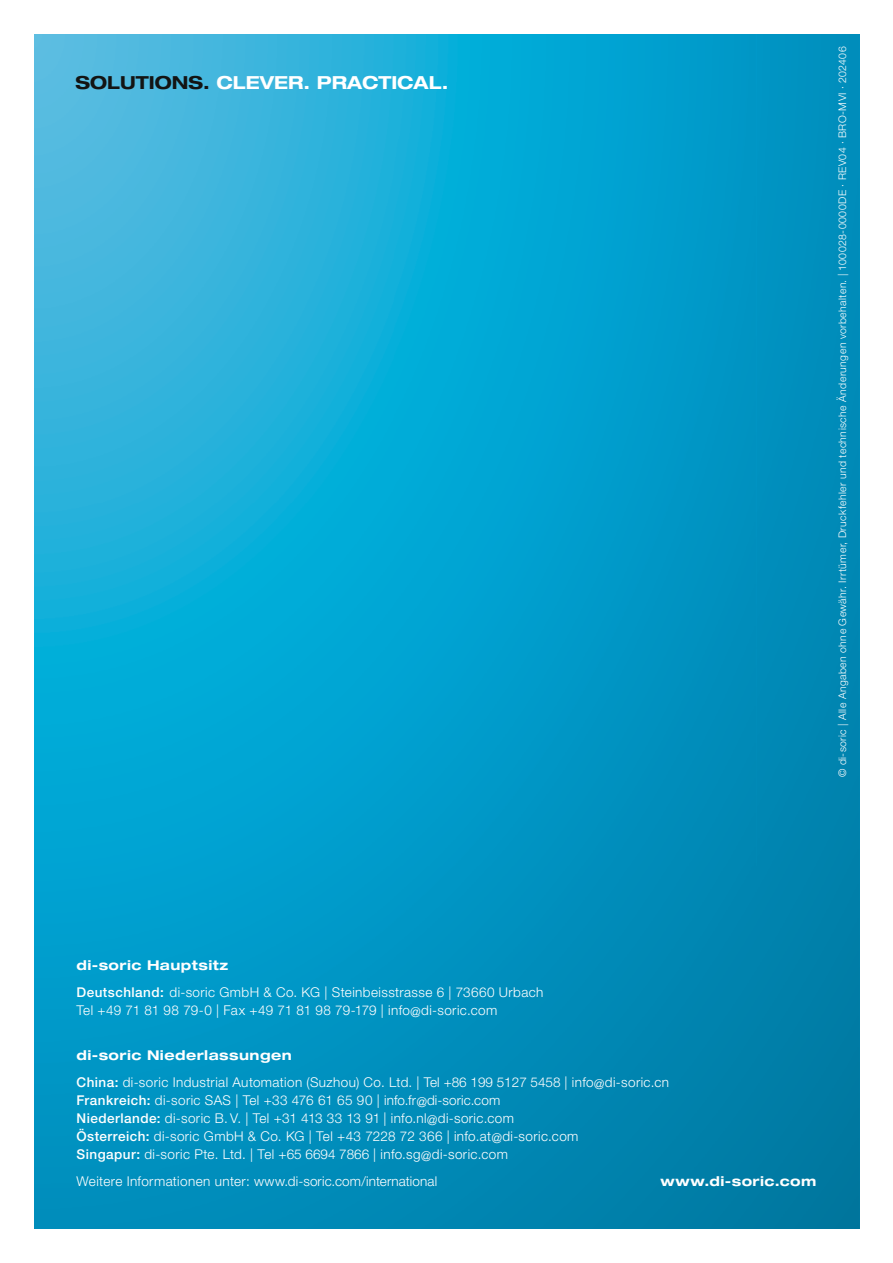
<style>
.page{position:relative;width:893px;height:1263px;background:#fff}
.page>*{position:absolute;margin:0;border:0;box-sizing:border-box;transform-origin:0 0}
.t1{font:700 expanded 18px "Helvetica Neue LTW1 G";color:#fff}
.t2{font:300 13.5px/18px "Helvetica Neue LTW1 G";letter-spacing:.03em;color:#fff}
.t3{font:700 expanded 13.5px "Helvetica Neue LTW1 G";letter-spacing:.035em;color:#fff}
.t4{font:300 10.5px "Helvetica Neue LTW1 G";letter-spacing:.04em;color:#fff}
.s1{color:#131413}
.s2{font-weight:700;font-stretch:expanded}
.s3{font-weight:500}
</style>
<div class="page">
<img style="left:34px;top:139px;width:721px;height:1090px">
<img style="left:755px;top:34px;width:104px;height:1195px">
<img style="left:34px;top:34px;width:722px;height:105px">
<h1 class="t1" style="left:75px;top:71px;width:374px"><span class="s1">SOLUTIONS.</span> CLEVER. PRACTICAL.</h1>
<p class="t4" style="left:836px;top:777px;width:732px;rotate:-90deg">© di-soric | Alle Angaben ohne Gewähr. Irrtümer, Druckfehler und technische Änderungen vorbehalten. | 100028-0000DE · REV04 · BRO-MVI · 202406</p>
<p class="t2" style="left:77px;top:952px;width:468px;line-height:27px"><span class="s2">di-soric Hauptsitz<br></span><span class="s3">Deutschland:</span> di-soric GmbH &amp; Co. KG | Steinbeisstrasse 6 | 73660 Urbach</p>
<p class="t2" style="left:77px;top:1001px;width:422px">Tel +49 71 81 98 79-0 | Fax +49 71 81 98 79-179 | info@di-soric.com</p>
<p class="t2" style="left:77px;top:1042px;width:594px;line-height:27px"><span class="s2">di-soric Niederlassungen<br></span><span class="s3">China:</span> di-soric Industrial Automation (Suzhou) Co. Ltd. | Tel +86 199 5127 5458 | info@di-soric.cn</p>
<p class="t2" style="left:77px;top:1091px;width:503px"><span class="s3">Frankreich:</span> di-soric SAS | Tel +33 476 61 65 90 | info.fr@di-soric.com <span class="s3">Niederlande:</span> di-soric B. V. | Tel +31 413 33 13 91 | info.nl@di-soric.com <span class="s3">Österreich:</span> di-soric GmbH &amp; Co. KG | Tel +43 7228 72 366 | info.at@di-soric.com <span class="s3">Singapur:</span> di-soric Pte. Ltd. | Tel +65 6694 7866 | info.sg@di-soric.com</p>
<p class="t2" style="left:77px;top:1172px;width:362px">Weitere Informationen unter: www.di-soric.com/international</p>
<p class="t3" style="left:660px;top:1173px;width:158px">www.di-soric.com</p>
</div>
